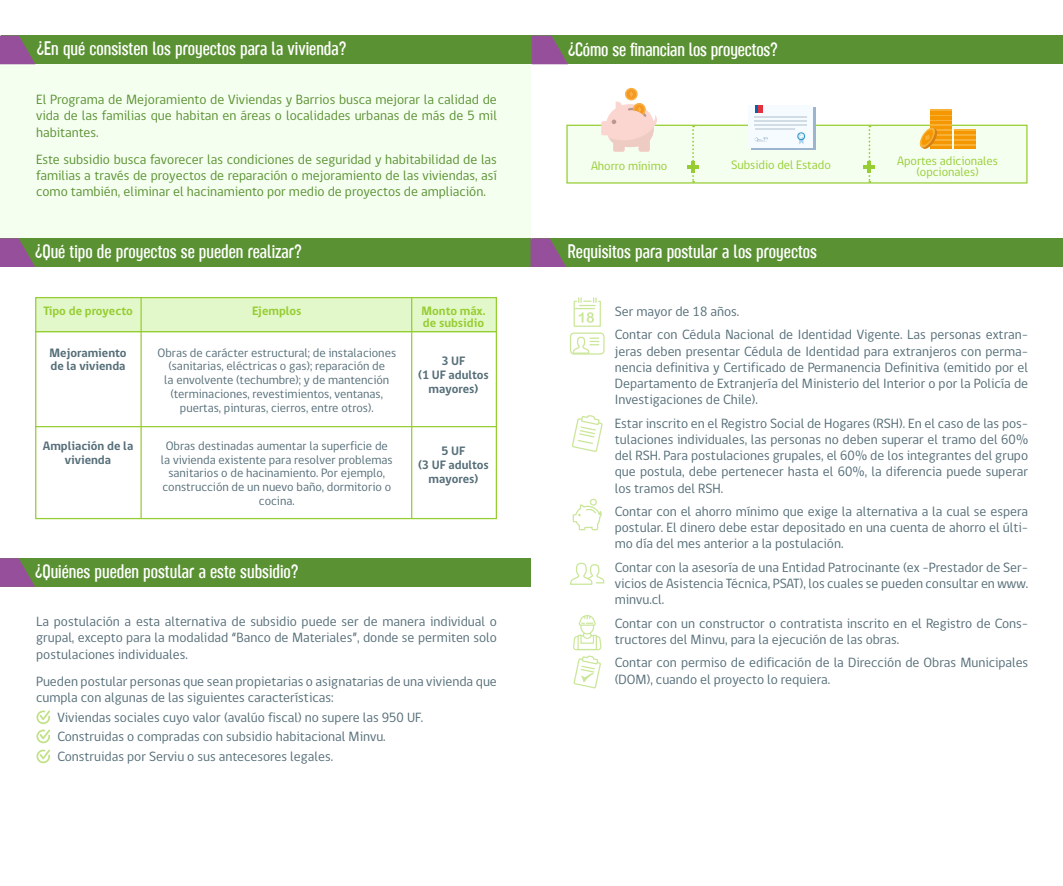
<style>
.page{position:relative;width:1063px;height:886px;background:#fff}
.page>*{position:absolute;margin:0;border:0;box-sizing:border-box;transform-origin:0 0}
.t1{font:300 20px "Sugo Pro Classic Trial";color:#fff}
.t2{font:13.75px/16.2px "gob CL";color:#556e78}
.t3{font:13.75px/16.2px "gob CL";color:#5a9132;text-align:justify}
.t4{font:12.5px/13.8px "gob CL";color:#556e78;text-align:center}
.t5{font:700 12.5px/13.8px "gob CL";color:#556e78;text-align:center}
.t6{font:12.5px/11.5px "gob CL";color:#96cd32;text-align:center}
.t7{font:700 12.5px/12.5px "gob CL";color:#96cd32}
</style>
<div class="page">
<div style="left:36px;top:297px;width:461px;height:35px;background:#e3f8ca"></div>
<div style="left:0;top:56px;width:531px;height:197px;background:#f5fff0"></div>
<div style="left:1px;top:36px;width:531px;height:28px;background:#5a9132"></div>
<svg style="left:0;top:36px;width:35px;height:28px"></svg>
<div style="left:533px;top:238px;width:530px;height:29px;background:#5a9132"></div>
<div style="left:0;top:238px;width:531px;height:29px;background:#5a9132"></div>
<div style="left:0;top:558px;width:531px;height:29px;background:#5a9132"></div>
<div style="left:533px;top:36px;width:530px;height:28px;background:#5a9132"></div>
<svg style="left:531px;top:238px;width:35px;height:29px"></svg>
<svg style="left:0;top:238px;width:35px;height:29px"></svg>
<svg style="left:0;top:558px;width:35px;height:29px"></svg>
<svg style="left:532px;top:36px;width:36px;height:28px"></svg>
<svg style="left:36px;top:710px;width:14px;height:14px"></svg>
<svg style="left:36px;top:749px;width:14px;height:14px"></svg>
<svg style="left:36px;top:730px;width:14px;height:13px"></svg>
<div style="left:35px;top:297px;width:462px;height:222px;border:1px solid #96cd32"></div>
<hr style="left:140px;top:297px;width:2px;height:222px;background:#96cd32">
<hr style="left:35px;top:426px;width:461px;height:1px;background:#96cd32">
<hr style="left:35px;top:331px;width:461px;height:1px;background:#96cd32">
<div style="left:566px;top:125px;width:462px;height:59px;background:#f5fff0;border:1px solid #96cd32"></div>
<hr style="left:930px;top:124px;width:22px;height:2px;background:#f8b137">
<div style="left:930px;top:119px;width:22px;height:5px;background:#f49700"></div>
<hr style="left:930px;top:119px;width:22px;height:2px;background:#f8b137">
<hr style="left:930px;top:115px;width:22px;height:4px;background:#f49700">
<svg style="left:930px;top:110px;width:22px;height:6px"></svg>
<svg style="left:919px;top:126px;width:56px;height:23px"></svg>
<div style="left:751px;top:107px;width:64px;height:43px;background:#9bb5ce"></div>
<div style="left:749px;top:105px;width:64px;height:43px;background:#f5fbff"></div>
<svg style="left:797px;top:132px;width:8px;height:13px"></svg>
<hr style="left:755px;top:120px;width:52px;height:2px;background:#d2dce5">
<hr style="left:755px;top:117px;width:52px;height:1px;background:#d2dce5">
<hr style="left:755px;top:124px;width:52px;height:2px;background:#d2dce5">
<hr style="left:755px;top:128px;width:40px;height:2px;background:#d2dce5">
<svg style="left:755px;top:105px;width:8px;height:8px"></svg>
<svg style="left:755px;top:137px;width:13px;height:5px"></svg>
<svg style="left:864px;top:125px;width:11px;height:58px"></svg>
<svg style="left:687px;top:125px;width:12px;height:58px"></svg>
<hr style="left:411px;top:297px;width:1px;height:222px;background:#96cd32">
<svg style="left:625px;top:88px;width:13px;height:12px"></svg>
<svg style="left:601px;top:91px;width:56px;height:61px"></svg>
<svg style="left:573px;top:298px;width:28px;height:29px"></svg>
<div style="left:570px;top:332px;width:35px;height:23px;border:1px solid #cae698;border-radius:4px"></div>
<svg style="left:572px;top:336px;width:27px;height:18px"></svg>
<div style="left:590px;top:499px;width:7px;height:7px;border:1px solid #cae698;border-radius:50%"></div>
<svg style="left:572px;top:504px;width:30px;height:27px"></svg>
<svg style="left:572px;top:415px;width:31px;height:37px"></svg>
<svg style="left:570px;top:562px;width:35px;height:23px"></svg>
<svg style="left:573px;top:615px;width:29px;height:74px"></svg>
<h1 class="t1" style="left:37px;top:37px;width:311px">¿En qué consisten los proyectos para la vivienda?</h1>
<h1 class="t1" style="left:568px;top:38px;width:212px">¿Cómo se financian los proyectos?</h1>
<p class="t3" style="left:36px;top:92px;width:462px">El Programa de Mejoramiento de Viviendas y Barrios busca mejorar la calidad de vida de las familias que habitan en áreas o localidades urbanas de más de 5 mil habitantes.</p>
<p class="t3" style="left:36px;top:151px;width:462px">Este subsidio busca favorecer las condiciones de seguridad y habitabilidad de las familias a través de proyectos de reparación o mejoramiento de las viviendas, así como también, eliminar el hacinamiento por medio de proyectos de ampliación.</p>
<p class="t6" style="left:731px;top:159px;width:101px">Subsidio del Estado</p>
<p class="t6" style="left:591px;top:160px;width:78px">Ahorro mínimo</p>
<h1 class="t1" style="left:35px;top:240px;width:268px">¿Qué tipo de proyectos se pueden realizar?</h1>
<h1 class="t1" style="left:568px;top:240px;width:251px">Requisitos para postular a los proyectos</h1>
<p class="t6" style="left:897px;top:155px;width:102px">Aportes adicionales (opcionales)</p>
<p class="t7" style="left:43px;top:304px;width:91px">Tipo de proyecto</p>
<p class="t5" style="left:50px;top:346px;width:78px;text-align:left">Mejoramiento de la vivienda</p>
<p class="t5" style="left:43px;top:439px;width:92px">Ampliación de la vivienda</p>
<p class="t7" style="left:252px;top:304px;width:51px">Ejemplos</p>
<p class="t4" style="left:158px;top:346px;width:240px">Obras de carácter estructural; de instalaciones (sanitarias, eléctricas o gas); reparación de<br>la envolvente (techumbre); y de mantención (terminaciones, revestimientos, ventanas, puertas, pinturas, cierros, entre otros).</p>
<p class="t4" style="left:161px;top:439px;width:233px">Obras destinadas aumentar la superficie de la vivienda existente para resolver problemas sanitarios o de hacinamiento. Por ejemplo, construcción de un nuevo baño, dormitorio o cocina.</p>
<p class="t7" style="left:421px;top:304px;width:66px">Monto máx. de subsidio</p>
<p class="t5" style="left:418px;top:354px;width:72px">3 UF<br>(1 UF adultos mayores)</p>
<p class="t5" style="left:418px;top:444px;width:72px">5 UF<br>(3 UF adultos mayores)</p>
<h1 class="t1" style="left:35px;top:560px;width:265px">¿Quiénes pueden postular a este subsidio?</h1>
<p class="t2" style="left:36px;top:614px;width:462px;text-align:justify">La postulación a esta alternativa de subsidio puede ser de manera individual o grupal, excepto para la modalidad “Banco de Materiales”, donde se permiten solo postulaciones individuales.</p>
<p class="t2" style="left:36px;top:673px;width:462px">Pueden postular personas que sean propietarias o asignatarias de una vivienda que cumpla con algunas de las siguientes características:</p>
<p class="t2" style="left:57px;top:707px;width:367px;line-height:19.8px">Viviendas sociales cuyo valor (avalúo fiscal) no supere las 950 UF.<br>Construidas o compradas con subsidio habitacional Minvu.<br>Construidas por Serviu o sus antecesores legales.</p>
<p class="t2" style="left:615px;top:300px;width:415px;line-height:23.4px">Ser mayor de 18 años.<br>Contar con Cédula Nacional de Identidad Vigente. Las personas extran-</p>
<p class="t2" style="left:615px;top:343px;width:415px;text-align:justify">jeras deben presentar Cédula de Identidad para extranjeros con perma&shy;nencia definitiva y Certificado de Permanencia Definitiva (emitido por el Departamento de Extranjería del Ministerio del Interior o por la Policía de Investigaciones de Chile).</p>
<p class="t2" style="left:615px;top:415px;width:415px;text-align:justify">Estar inscrito en el Registro Social de Hogares (RSH). En el caso de las pos&shy;tulaciones individuales, las personas no deben superar el tramo del 60% del RSH. Para postulaciones grupales, el 60% de los integrantes del grupo que postula, debe pertenecer hasta el 60%, la diferencia puede superar los tramos del RSH.</p>
<p class="t2" style="left:615px;top:504px;width:415px;text-align:justify">Contar con el ahorro mínimo que exige la alternativa a la cual se espera postular. El dinero debe estar depositado en una cuenta de ahorro el últi&shy;mo día del mes anterior a la postulación.</p>
<p class="t2" style="left:615px;top:559px;width:415px;text-align:justify">Contar con la asesoría de una Entidad Patrocinante (ex -Prestador de Ser&shy;vicios de Asistencia Técnica, PSAT), los cuales se pueden consultar en www. minvu.cl.</p>
<p class="t2" style="left:615px;top:615px;width:415px">Contar con un constructor o contratista inscrito en el Registro de Cons&shy;tructores del Minvu, para la ejecución de las obras.</p>
<p class="t2" style="left:615px;top:655px;width:415px">Contar con permiso de edificación de la Dirección de Obras Municipales (DOM), cuando el proyecto lo requiera.</p>
</div>
